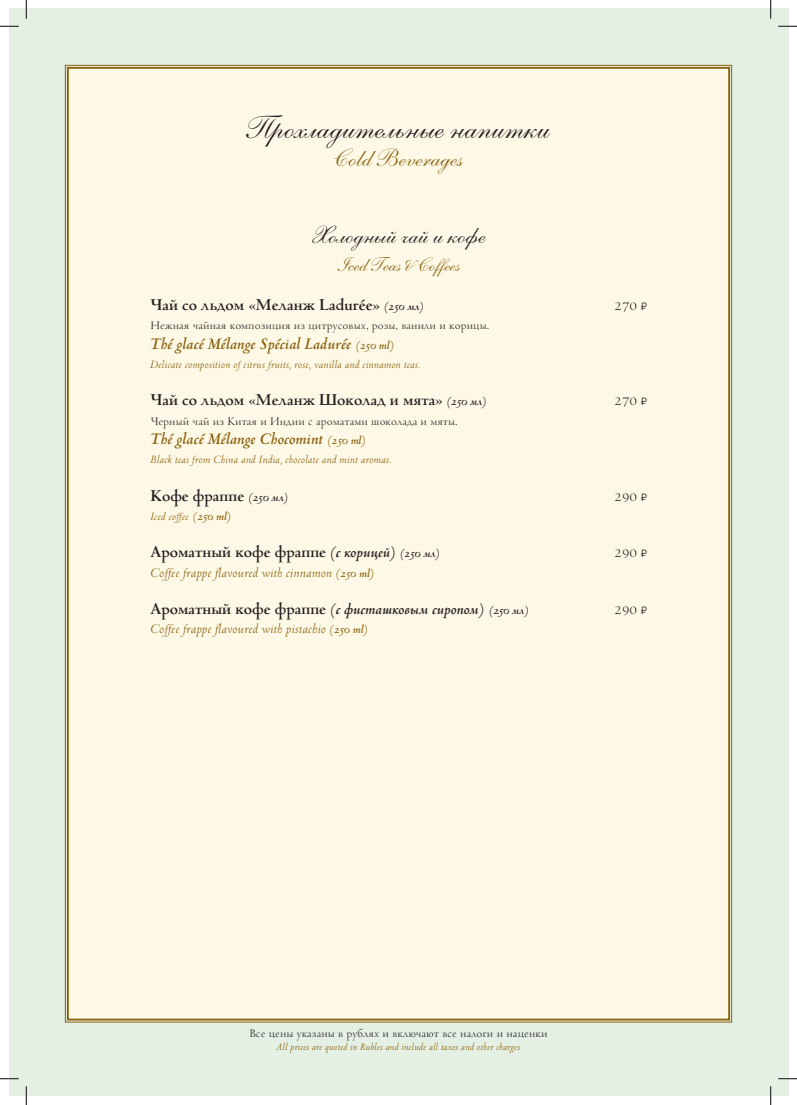
<style>
.page{position:relative;width:797px;height:1105px;background:#fff}
.page>*{position:absolute;margin:0;border:0;box-sizing:border-box;transform-origin:0 0}
.t1{font:32.5px "Shelley Script LTCYR";color:#231f20}
.t2{font:25px "Shelley Script LTCYR";color:#231f20}
.t3{font:25px "Shelley Script LTCYR";color:#8a620e}
.t4{font:20px "Shelley Script LTCYR";color:#8a620e}
.t5{font:17.5px "Venetian 301 Bd BT";color:#231f20}
.t6{font:italic 17.5px "Venetian 301 Bd BT";color:#8a620e}
.t7{font:italic 16.25px "Venetian 301 Bd BT";color:#231f20}
.t8{font:italic 15px "Venetian 301 BT";color:#8a620e}
.t9{font:15px "Venetian 301 BT";color:#231f20}
.t10{font:12.5px "Venetian 301 BT";color:#231f20}
.t11{font:italic 12.5px "Venetian 301 BT";color:#8a620e}
.t12{font:italic 11.25px "Venetian 301 BT";color:#8a620e}
.s1{font-style:italic;font-size:12.5px}
.s2{font-family:"PT Rouble Sans";font-size:10px}
.s3{font-size:12.5px}
.s4{font-family:"Venetian 301 Bd BT"}
.s5{font-style:italic;font-size:16.25px}
.s6{font-family:"Venetian 301 Bd BT";font-size:12.5px}
.s7{font-style:normal;font-size:17.5px}
</style>
<div class="page">
<div style="left:9px;top:9px;width:779px;height:1087px;background:#e5f0e4"></div>
<div style="left:66px;top:66px;width:665px;height:955px;background:#fef9e7"></div>
<svg style="left:0;top:25px;width:19px;height:2px"></svg>
<svg style="left:778px;top:25px;width:19px;height:2px"></svg>
<svg style="left:0;top:1078px;width:19px;height:1px"></svg>
<svg style="left:778px;top:1078px;width:19px;height:1px"></svg>
<svg style="left:25px;top:0;width:2px;height:19px"></svg>
<svg style="left:25px;top:1086px;width:2px;height:19px"></svg>
<svg style="left:770px;top:0;width:1px;height:19px"></svg>
<svg style="left:770px;top:1086px;width:1px;height:19px"></svg>
<h1 class="t1" style="left:247px;top:102px;width:304px">Прохладительные напитки</h1>
<h2 class="t3" style="left:334px;top:139px;width:130px">Cold Beverages</h2>
<h2 class="t2" style="left:312px;top:216px;width:175px">Холодный чай и кофе</h2>
<h3 class="t4" style="left:337px;top:249px;width:124px">Iced Teas &amp; Coffees</h3>
<h3 class="t5" style="left:150px;top:294px;width:275px">Чай со льдом «Меланж Ladurée» <span class="s1">(250 мл)</span></h3>
<p class="t9" style="left:614px;top:297px;width:34px">270 <span class="s2">у</span></p>
<p class="t10" style="left:150px;top:318px;width:341px">Нежная чайная композиция из цитрусовых, розы, ванили и корицы.</p>
<h3 class="t6" style="left:150px;top:333px;width:246px">Thé glacé Mélange Spécial Ladurée <span class="s3">(250 ml)</span></h3>
<p class="t11" style="left:150px;top:357px;width:272px">Delicate composition of citrus fruits, rose, vanilla and cinnamon teas.</p>
<h3 class="t5" style="left:150px;top:389px;width:338px">Чай со льдом «Меланж Шоколад и мята» <span class="s1">(250 мл)</span></h3>
<p class="t9" style="left:614px;top:392px;width:34px">270 <span class="s2">у</span></p>
<p class="t10" style="left:150px;top:414px;width:309px">Черный чай из Китая и Индии с ароматами шоколада и мяты.</p>
<h3 class="t6" style="left:150px;top:428px;width:217px">Thé glacé Mélange Chocomint <span class="s3">(250 ml)</span></h3>
<p class="t11" style="left:150px;top:452px;width:243px">Black teas from China and India, chocolate and mint aromas.</p>
<h3 class="t5" style="left:150px;top:485px;width:140px">Кофе фраппе <span class="s1">(250 мл)</span></h3>
<p class="t9" style="left:614px;top:487px;width:34px">290 <span class="s2">у</span></p>
<p class="t11" style="left:150px;top:509px;width:83px">Iced coffee <span class="s4">(250 ml)</span></p>
<h3 class="t5" style="left:150px;top:541px;width:291px">Ароматный кофе фраппе <span class="s5">(с корицей)</span> <span class="s1">(250 мл)</span></h3>
<p class="t9" style="left:614px;top:544px;width:34px">290 <span class="s2">у</span></p>
<p class="t8" style="left:150px;top:564px;width:226px">Coffee frappe flavoured with cinnamon <span class="s6">(250 ml)</span></p>
<h3 class="t7" style="left:150px;top:599px;width:380px"><span class="s7">Ароматный кофе фраппе</span> (с фисташковым сиропом) <span class="s3">(250 мл)</span></h3>
<p class="t9" style="left:614px;top:601px;width:34px">290 <span class="s2">у</span></p>
<p class="t8" style="left:150px;top:620px;width:219px">Coffee frappe flavoured with pistachio <span class="s6">(250 ml)</span></p>
<p class="t10" style="left:249px;top:1026px;width:300px">Все цены указаны в рублях и включают все налоги и наценки</p>
<p class="t12" style="left:277px;top:1041px;width:245px">All prices are quoted in Rubles and include all taxes and other charges</p>
</div>
